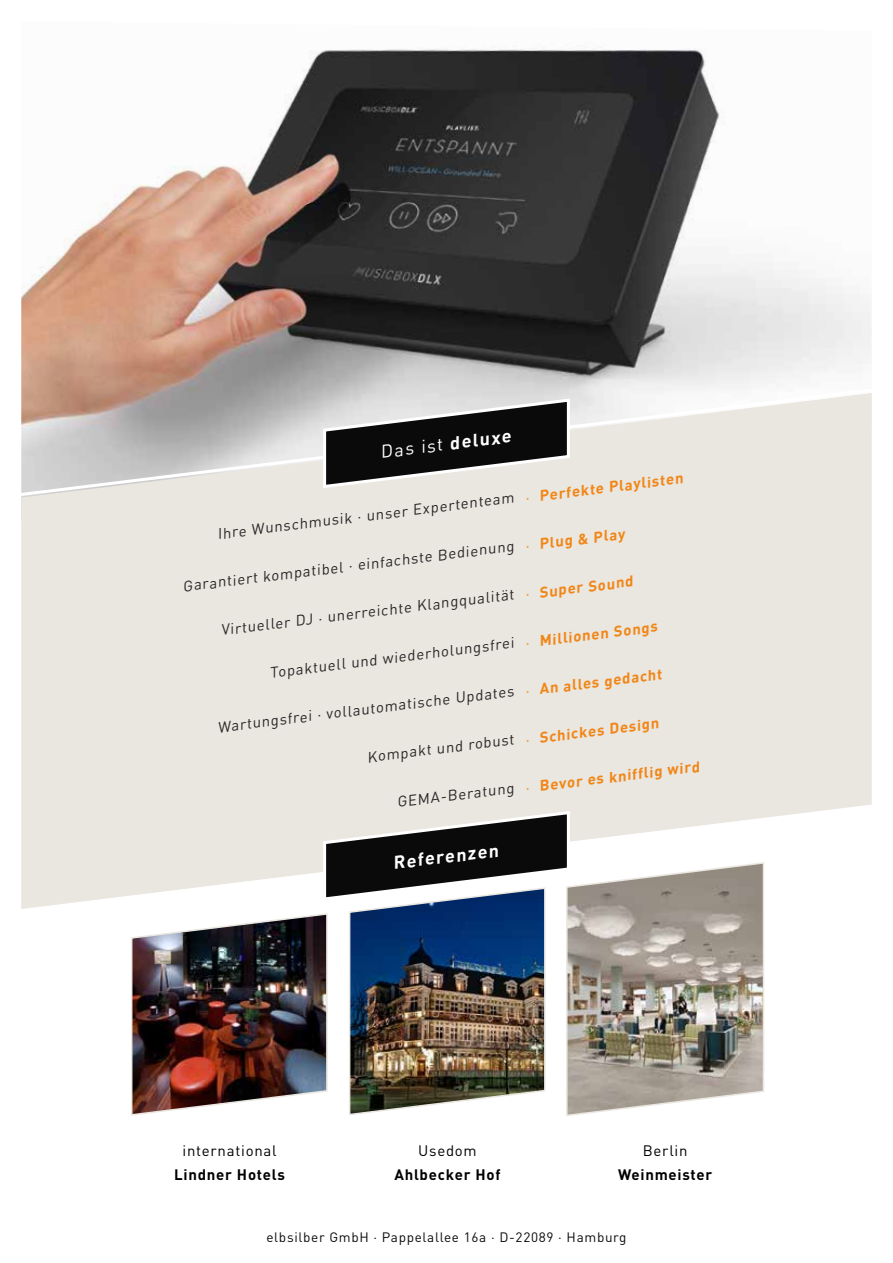
<style>
.page{position:relative;width:893px;height:1263px;background:#fff}
.page>*{position:absolute;margin:0;border:0;box-sizing:border-box;transform-origin:0 0}
.t1{font:18px "DIN Pro";color:#fff}
.t2{font:700 18px "DIN Pro";color:#fff}
.t3{font:15px "DIN Pro";color:#282827}
.t4{font:700 15px "DIN Pro";color:#f18616}
.t5{font:700 15px "DIN Pro";letter-spacing:.05em;color:#000}
.t6{font:15px "DIN Pro";letter-spacing:.05em;color:#000}
.t7{font:13.5px "DIN Pro";letter-spacing:.05em;color:#0a0a0a}
.s1{font-weight:700}
.s2{font-family:"Futura Std";font-weight:400}
</style>
<div class="page">
<img style="left:21px;top:49px;width:851px;height:334px">
<svg style="left:21px;top:501px;width:851px;height:408px;background:#ebe7e2"></svg>
<svg style="left:21px;top:383px;width:851px;height:118px;background:#dad6d2"></svg>
<svg style="left:322px;top:397px;width:249px;height:93px;background:#6d6c6b"></svg>
<svg style="left:322px;top:809px;width:249px;height:93px;background:#5e5e5c"></svg>
<img style="left:131px;top:913px;width:197px;height:203px">
<img style="left:348px;top:886px;width:198px;height:229px">
<img style="left:565px;top:861px;width:200px;height:255px">
<p class="t1" style="left:379px;top:440px;width:133px;rotate:-7deg">Das ist <span class="s1">deluxe</span></p>
<p class="t3" style="left:216px;top:524px;width:300px;rotate:-7deg">Ihre Wunschmusik · unser Expertenteam</p>
<p class="t3" style="left:182px;top:576px;width:335px;rotate:-7deg">Garantiert kompatibel · einfachste Bedienung</p>
<p class="t3" style="left:220px;top:620px;width:296px;rotate:-7deg">Virtueller DJ · unerreichte Klangqualität</p>
<p class="t3" style="left:269px;top:662px;width:247px;rotate:-7deg">Topaktuell und wiederholungsfrei</p>
<p class="t3" style="left:217px;top:717px;width:300px;rotate:-7deg">Wartungsfrei · vollautomatische Updates</p>
<p class="t3" style="left:366px;top:747px;width:149px;rotate:-7deg">Kompakt und robust</p>
<p class="t3" style="left:396px;top:792px;width:119px;rotate:-7deg">GEMA-Beratung</p>
<p class="t4" style="left:524px;top:487px;width:161px;rotate:-7deg"><span class="s2">·</span> Perfekte Playlisten</p>
<p class="t4" style="left:524px;top:536px;width:102px;rotate:-7deg"><span class="s2">·</span> Plug &amp; Play</p>
<p class="t4" style="left:524px;top:584px;width:110px;rotate:-7deg"><span class="s2">·</span> Super Sound</p>
<p class="t4" style="left:524px;top:632px;width:135px;rotate:-7deg"><span class="s2">·</span> Millionen Songs</p>
<p class="t4" style="left:524px;top:681px;width:139px;rotate:-7deg"><span class="s2">·</span> An alles gedacht</p>
<p class="t4" style="left:524px;top:729px;width:136px;rotate:-7deg"><span class="s2">·</span> Schickes Design</p>
<p class="t4" style="left:524px;top:777px;width:178px;rotate:-7deg"><span class="s2">·</span> Bevor es knifflig wird</p>
<p class="t2" style="left:392px;top:851px;width:108px;rotate:-7deg">Referenzen</p>
<p class="t6" style="left:182px;top:1140px;width:96px">international</p>
<p class="t5" style="left:174px;top:1164px;width:112px">Lindner Hotels</p>
<p class="t6" style="left:418px;top:1140px;width:60px">Usedom</p>
<p class="t5" style="left:394px;top:1164px;width:108px">Ahlbecker Hof</p>
<p class="t6" style="left:643px;top:1140px;width:46px">Berlin</p>
<p class="t5" style="left:618px;top:1164px;width:96px">Weinmeister</p>
<p class="t7" style="left:266px;top:1227px;width:362px">elbsilber GmbH · Pappelallee 16a · D-22089 · Hamburg</p>
</div>
